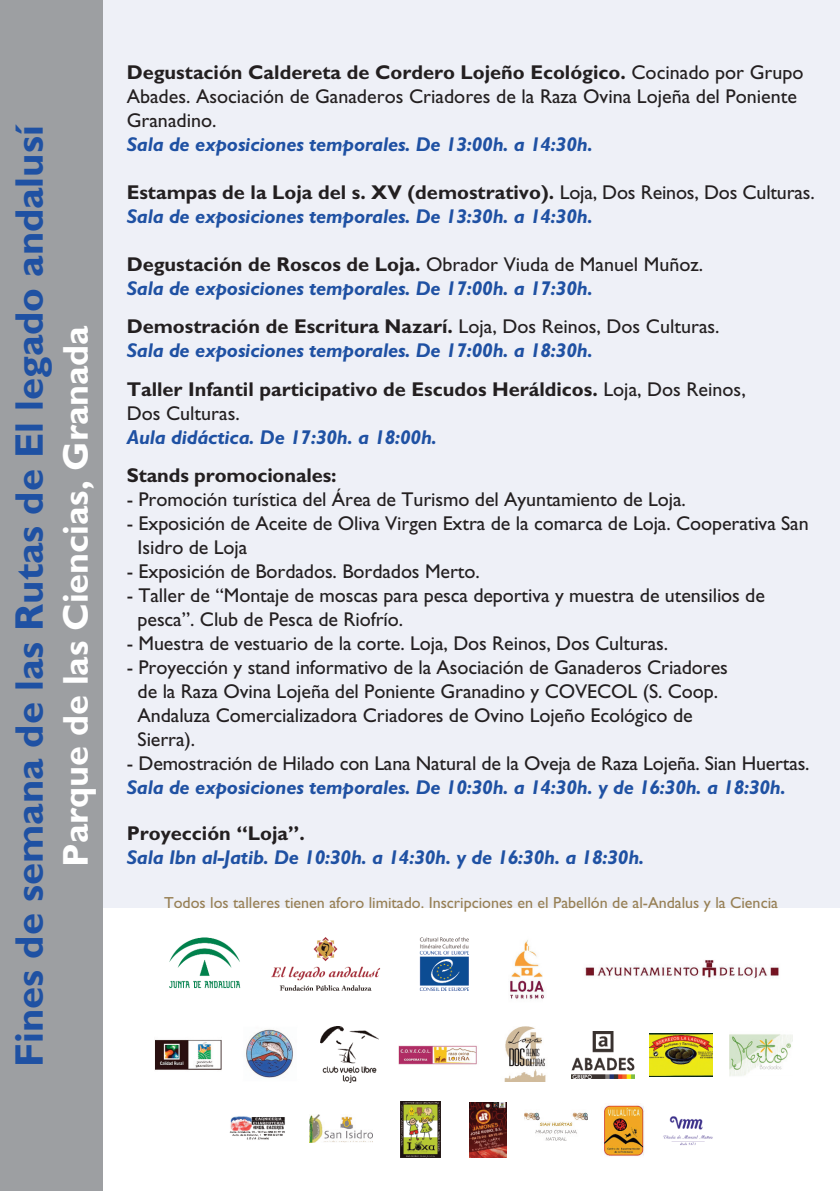
<style>
.page{position:relative;width:840px;height:1191px;background:#fff}
.page>*{position:absolute;margin:0;border:0;box-sizing:border-box;transform-origin:0 0}
.t1{font:700 40px "Gill Sans";color:#1f51a3}
.t2{font:700 36px "Gill Sans";color:#fff}
.t3{font:20px/24px "Gill Sans";letter-spacing:-.005em;color:#231f20}
.t4{font:italic 700 20px/24px "Gill Sans";letter-spacing:-.01em;color:#1f51a3}
.t5{font:700 20px/24px "Gill Sans";color:#231f20}
.t6{font:16px "Gill Sans";color:#977f53}
.s1{font-weight:700}
.s2{font-style:normal;color:#231f20}
.s3{font-weight:400;font-style:normal;color:#231f20}
.s4{font-weight:400}
</style>
<div class="page">
<div style="left:0;top:0;width:839px;height:907px;background:#eef0f7"></div>
<div style="left:0;top:0;width:103px;height:1191px;background:#9d9fa2"></div>
<img style="left:169px;top:938px;width:299px;height:52px">
<img style="left:510px;top:940px;width:34px;height:60px">
<img style="left:585px;top:960px;width:194px;height:19px">
<img style="left:155px;top:1039px;width:67px;height:31px">
<img style="left:246px;top:1029px;width:47px;height:49px">
<img style="left:320px;top:1026px;width:58px;height:56px">
<img style="left:398px;top:1045px;width:79px;height:20px">
<img style="left:504px;top:1026px;width:42px;height:55px">
<img style="left:571px;top:1031px;width:63px;height:47px">
<img style="left:649px;top:1033px;width:63px;height:43px">
<img style="left:229px;top:1116px;width:56px;height:24px">
<img style="left:309px;top:1114px;width:63px;height:28px">
<img style="left:400px;top:1101px;width:40px;height:56px">
<svg style="left:469px;top:1102px;width:38px;height:56px"></svg>
<img style="left:469px;top:1102px;width:37px;height:55px">
<img style="left:524px;top:1112px;width:63px;height:29px">
<img style="left:604px;top:1105px;width:40px;height:51px">
<img style="left:663px;top:1116px;width:50px;height:29px">
<img style="left:729px;top:1034px;width:62px;height:42px">
<h1 class="t1" style="left:14px;top:1067px;width:944px;rotate:-90deg">Fines de semana de las Rutas de El legado andalusí</h1>
<h2 class="t2" style="left:62px;top:867px;width:542px;rotate:-90deg">Parque de las Ciencias, Granada</h2>
<p class="t3" style="left:127px;top:62px;width:678px"><span class="s1">Degustación Caldereta de Cordero Lojeño Ecológico.</span> Cocinado por Grupo<br>Abades. Asociación de Ganaderos Criadores de la Raza Ovina Lojeña del Poniente<br>Granadino.</p>
<p class="t4" style="left:127px;top:134px;width:467px">Sala de exposiciones temporales. De 13:00h. a 14:30h.</p>
<p class="t4" style="left:127px;top:182px;width:689px"><span class="s2">Estampas de la Loja del s. XV (demostrativo).</span> <span class="s3">Loja, Dos Reinos, Dos Culturas.<br></span>Sala de exposiciones temporales. De 13:30h. a 14:30h.</p>
<p class="t4" style="left:127px;top:254px;width:577px"><span class="s2">Degustación de Roscos de Loja.</span> <span class="s3">Obrador Viuda de Manuel Muñoz.<br></span>Sala de exposiciones temporales. De 17:00h. a 17:30h.</p>
<p class="t4" style="left:127px;top:316px;width:594px"><span class="s2">Demostración de Escritura Nazarí.</span> <span class="s3">Loja, Dos Reinos, Dos Culturas.<br></span>Sala de exposiciones temporales. De 17:00h. a 18:30h.</p>
<p class="t5" style="left:127px;top:379px;width:620px">Taller Infantil participativo de Escudos Heráldicos. <span class="s4">Loja, Dos Reinos,<br>Dos Culturas.</span></p>
<p class="t4" style="left:127px;top:427px;width:312px">Aula didáctica. De 17:30h. a 18:00h.</p>
<p class="t5" style="left:127px;top:465px;width:211px">Stands promocionales:</p>
<p class="t3" style="left:127px;top:489px;width:560px">- Promoción turística del Área de Turismo del Ayuntamiento de Loja.</p>
<p class="t3" style="left:137px;top:513px;width:672px;text-indent:-11px">- Exposición de Aceite de Oliva Virgen Extra de la comarca de Loja. Cooperativa San<br>Isidro de Loja</p>
<p class="t3" style="left:127px;top:561px;width:354px">- Exposición de Bordados. Bordados Merto.</p>
<p class="t3" style="left:137px;top:585px;width:628px;text-indent:-11px">- Taller de “Montaje de moscas para pesca deportiva y muestra de utensilios de pesca”. Club de Pesca de Riofrío.</p>
<p class="t3" style="left:127px;top:633px;width:542px">- Muestra de vestuario de la corte. Loja, Dos Reinos, Dos Culturas.</p>
<p class="t3" style="left:137px;top:657px;width:591px;text-indent:-11px">- Proyección y stand informativo de la Asociación de Ganaderos Criadores de la Raza Ovina Lojeña del Poniente Granadino y COVECOL (S. Coop.<br>Andaluza Comercializadora Criadores de Ovino Lojeño Ecológico de Sierra).</p>
<p class="t3" style="left:127px;top:753px;width:684px">- Demostración de Hilado con Lana Natural de la Oveja de Raza Lojeña. Sian Huertas.</p>
<p class="t4" style="left:127px;top:777px;width:660px">Sala de exposiciones temporales. De 10:30h. a 14:30h. y de 16:30h. a 18:30h.</p>
<p class="t5" style="left:127px;top:823px;width:179px">Proyección “Loja”.</p>
<p class="t4" style="left:127px;top:847px;width:519px">Sala Ibn al-Jatib. De 10:30h. a 14:30h. y de 16:30h. a 18:30h.</p>
<p class="t6" style="left:164px;top:896px;width:615px">Todos los talleres tienen aforo limitado. Inscripciones en el Pabellón de al-Andalus y la Ciencia</p>
</div>
